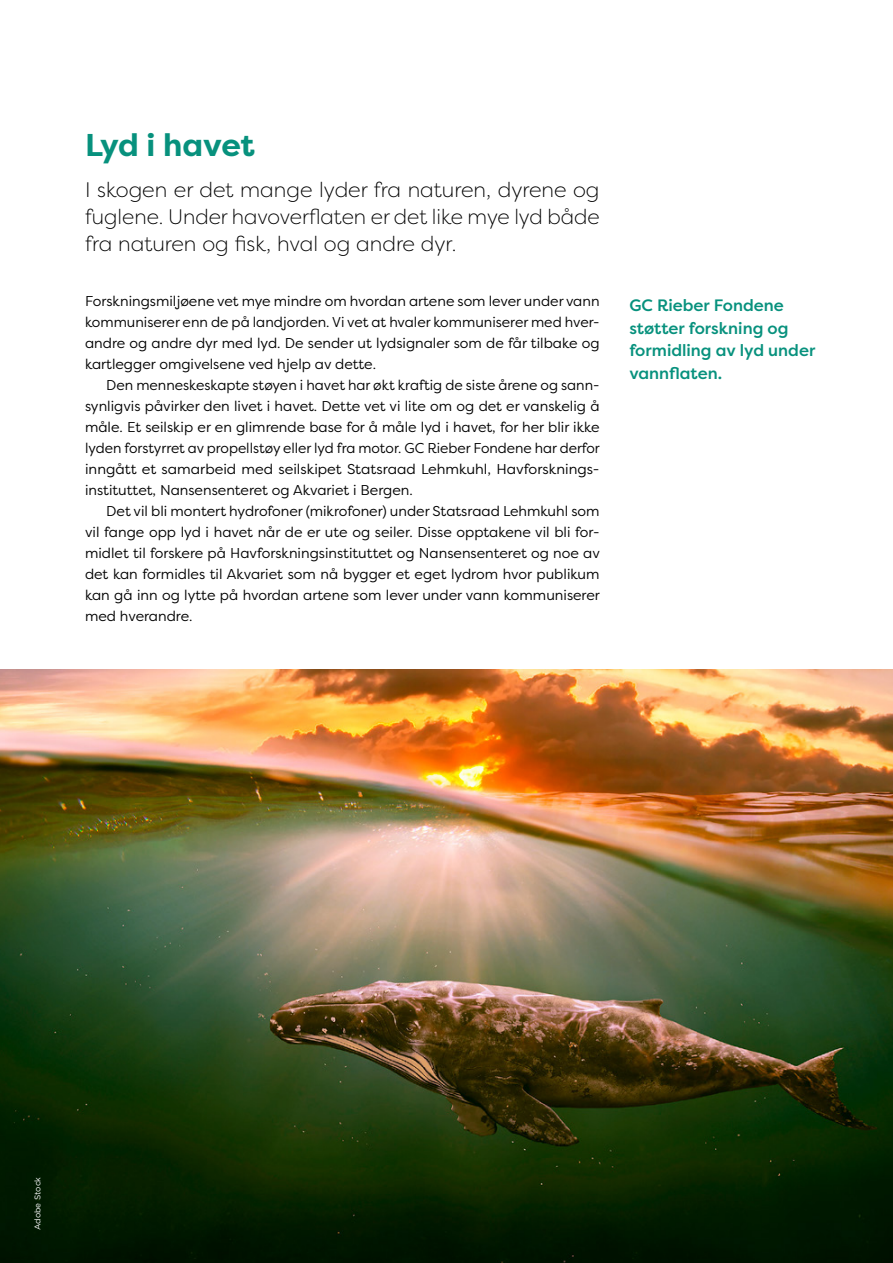
<style>
.page{position:relative;width:893px;height:1263px;background:#fff}
.page>*{position:absolute;margin:0;border:0;box-sizing:border-box;transform-origin:0 0}
.t1{font:700 31.5px "Filson Pro";letter-spacing:-.015em;color:#07917d}
.Ingress{font:300 21px/27px "Filson Pro";color:#000;text-align:justify}
.t2{font:500 16.5px/22.5px "Filson Pro";color:#07917d}
.Brødtekst{font:14.25px/21px "Filson Pro";color:#000;text-align:justify}
.Brødtekst_uten{font:14.25px/21px "Filson Pro";color:#000;text-align:justify}
.t3{font:8.25px "Gotham";color:#fff}
</style>
<div class="page">
<img style="left:0;top:669px;width:893px;height:594px">
<h2 class="t1" style="left:85px;top:125px;width:171px">Lyd i havet</h2>
<p class="Ingress" style="left:85px;top:176px;width:516px">I skogen er det mange lyder fra naturen, dyrene og fuglene. Under havoverflaten er det like mye lyd både fra naturen og fisk, hval og andre dyr.</p>
<p class="Brødtekst_uten" style="left:85px;top:290px;width:516px">Forskningsmiljøene vet mye mindre om hvordan artene som lever under vann kommuniserer enn de på landjorden. Vi vet at hvaler kommuniserer med hver&shy;andre og andre dyr med lyd. De sender ut lydsignaler som de får tilbake og kartlegger omgivelsene ved hjelp av dette.</p>
<p class="Brødtekst" style="left:85px;top:374px;width:516px;text-indent:21px">Den menneskeskapte støyen i havet har økt kraftig de siste årene og sann&shy;synligvis påvirker den livet i havet. Dette vet vi lite om og det er vanskelig å måle. Et seilskip er en glimrende base for å måle lyd i havet, for her blir ikke lyden forstyrret av propellstøy eller lyd fra motor. GC Rieber Fondene har derfor inngått et samarbeid med seilskipet Statsraad Lehmkuhl, Havforsknings&shy;instituttet, Nansensenteret og Akvariet i Bergen.</p>
<p class="Brødtekst" style="left:85px;top:500px;width:516px;text-indent:21px">Det vil bli montert hydrofoner (mikrofoner) under Statsraad Lehmkuhl som vil fange opp lyd i havet når de er ute og seiler. Disse opptakene vil bli for&shy;midlet til forskere på Havforskningsinstituttet og Nansensenteret og noe av det kan formidles til Akvariet som nå bygger et eget lydrom hvor publikum kan gå inn og lytte på hvordan artene som lever under vann kommuniserer med hverandre.</p>
<p class="t2" style="left:629px;top:294px;width:188px">GC Rieber Fondene støtter forskning og formidling av lyd under vannflaten.</p>
<p class="t3" style="left:32px;top:1230px;width:55px;rotate:-90deg">ADOBE STOCK</p>
</div>
